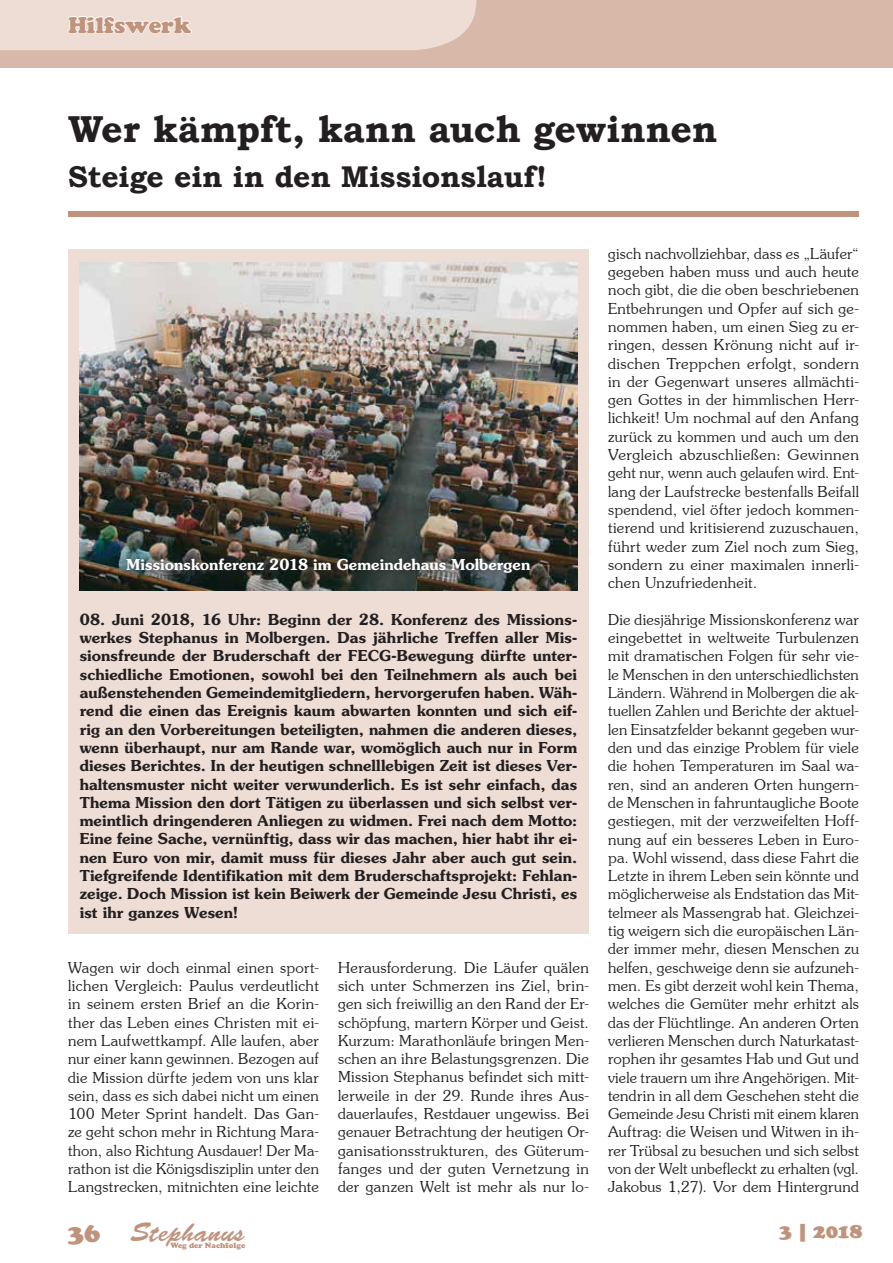
<style>
.page{position:relative;width:893px;height:1263px;background:#fff}
.page>*{position:absolute;margin:0;border:0;box-sizing:border-box;transform-origin:0 0}
.t1{font:700 37.5px "Bookman Old Style";letter-spacing:-.005em;color:#231f20}
.t2{font:700 30px "Bookman Old Style";letter-spacing:-.005em;color:#231f20}
.t3{font:27px "Banff Plain";letter-spacing:.02em;color:#c0937d}
.t4{font:25.5px "Cooper Black Std";color:#c0937d}
.t5{font:22.5px "Cooper Black Std";color:#c0937d}
.t6{font:900 21px "Cooper";color:#c0937d}
.t7{font:15px/18.3px "Southern Plain";letter-spacing:.02em;color:#231f20;text-align:justify}
.t8{font:700 15px/18.3px "Southern";letter-spacing:.005em;color:#231f20;text-align:justify}
.t9{font:700 15px "Southern";letter-spacing:.005em;color:#fff}
.t10{font:7.5px "Cooper Black Std";color:#c0937d}
</style>
<div class="page">
<div style="left:0;top:0;width:892px;height:68px;background:#d8b8a8"></div>
<svg style="left:0;top:0;width:477px;height:51px;background:#ecdcd3"></svg>
<div style="left:68px;top:250px;width:521px;height:684px;background:#edddd4"></div>
<div style="left:68px;top:211px;width:791px;height:6px;background:#c0937d"></div>
<img style="left:80px;top:262px;width:497px;height:329px">
<img style="left:118px;top:549px;width:421px;height:33px">
<h3 class="t5" style="left:68px;top:11px;width:125px">Hilfswerk</h3>
<h1 class="t1" style="left:68px;top:102px;width:651px">Wer kämpft, kann auch gewinnen</h1>
<h2 class="t2" style="left:68px;top:155px;width:480px">Steige ein in den Missionslauf!</h2>
<p class="t9" style="left:127px;top:555px;width:405px">Missionskonferenz 2018 im Gemeindehaus Molbergen</p>
<p class="t8" style="left:80px;top:610px;width:499px">08. Juni 2018, 16 Uhr: Beginn der 28. Konferenz des Missions&shy;werkes Stephanus in Molbergen. Das jährliche Treffen aller Mis&shy;sionsfreunde der Bruderschaft der FECG-Bewegung dürfte unter&shy;schiedliche Emotionen, sowohl bei den Teilnehmern als auch bei außenstehenden Gemeindemitgliedern, hervorgerufen haben. Wäh&shy;rend die einen das Ereignis kaum abwarten konnten und sich eif&shy;rig an den Vorbereitungen beteiligten, nahmen die anderen dieses, wenn überhaupt, nur am Rande war, womöglich auch nur in Form dieses Berichtes. In der heutigen schnelllebigen Zeit ist dieses Ver&shy;haltensmuster nicht weiter verwunderlich. Es ist sehr einfach, das Thema Mission den dort Tätigen zu überlassen und sich selbst ver&shy;meintlich dringenderen Anliegen zu widmen. Frei nach dem Motto:<br>Eine feine Sache, vernünftig, dass wir das machen, hier habt ihr ei&shy;nen Euro von mir, damit muss für dieses Jahr aber auch gut sein.<br>Tiefgreifende Identifikation mit dem Bruderschaftsprojekt: Fehlan&shy;zeige. Doch Mission ist kein Beiwerk der Gemeinde Jesu Christi, es ist ihr ganzes Wesen!</p>
<p class="t7" style="left:68px;top:958px;width:252px">Wagen wir doch einmal einen sport&shy;lichen Vergleich: Paulus verdeutlicht in seinem ersten Brief an die Korin&shy;ther das Leben eines Christen mit ei&shy;nem Laufwettkampf. Alle laufen, aber nur einer kann gewinnen. Bezogen auf die Mission dürfte jedem von uns klar sein, dass es sich dabei nicht um einen 100 Meter Sprint handelt. Das Gan&shy;ze geht schon mehr in Richtung Mara&shy;thon, also Richtung Ausdauer! Der Ma&shy;rathon ist die Königsdisziplin unter den Langstrecken, mitnichten eine leichte</p>
<p class="t7" style="left:338px;top:958px;width:252px">Herausforderung. Die Läufer quälen sich unter Schmerzen ins Ziel, brin&shy;gen sich freiwillig an den Rand der Er&shy;schöpfung, martern Körper und Geist.<br>Kurzum: Marathonläufe bringen Men&shy;schen an ihre Belastungsgrenzen. Die Mission Stephanus befindet sich mitt&shy;lerweile in der 29. Runde ihres Aus&shy;dauerlaufes, Restdauer ungewiss. Bei genauer Betrachtung der heutigen Or&shy;ganisationsstrukturen, des Güterum&shy;fanges und der guten Vernetzung in der ganzen Welt ist mehr als nur lo-</p>
<p class="t7" style="left:608px;top:244px;width:252px">gisch nachvollziehbar, dass es „Läufer“ gegeben haben muss und auch heute noch gibt, die die oben beschriebenen Entbehrungen und Opfer auf sich ge&shy;nommen haben, um einen Sieg zu er&shy;ringen, dessen Krönung nicht auf ir&shy;dischen Treppchen erfolgt, sondern in der Gegenwart unseres allmächti&shy;gen Gottes in der himmlischen Herr&shy;lichkeit! Um nochmal auf den Anfang zurück zu kommen und auch um den Vergleich abzuschließen: Gewinnen geht nur, wenn auch gelaufen wird. Ent&shy;lang der Laufstrecke bestenfalls Beifall spendend, viel öfter jedoch kommen&shy;tierend und kritisierend zuzuschauen, führt weder zum Ziel noch zum Sieg, sondern zu einer maximalen innerli&shy;chen Unzufriedenheit.</p>
<p class="t7" style="left:608px;top:610px;width:252px">Die diesjährige Missionskonferenz war eingebettet in weltweite Turbulenzen mit dramatischen Folgen für sehr vie&shy;le Menschen in den unterschiedlichsten Ländern. Während in Molbergen die ak&shy;tuellen Zahlen und Berichte der aktuel&shy;len Einsatzfelder bekannt gegeben wur&shy;den und das einzige Problem für viele die hohen Temperaturen im Saal wa&shy;ren, sind an anderen Orten hungern&shy;de Menschen in fahruntaugliche Boote gestiegen, mit der verzweifelten Hoff&shy;nung auf ein besseres Leben in Euro&shy;pa. Wohl wissend, dass diese Fahrt die Letzte in ihrem Leben sein könnte und möglicherweise als Endstation das Mit&shy;telmeer als Massengrab hat. Gleichzei&shy;tig weigern sich die europäischen Län&shy;der immer mehr, diesen Menschen zu helfen, geschweige denn sie aufzuneh&shy;men. Es gibt derzeit wohl kein Thema, welches die Gemüter mehr erhitzt als das der Flüchtlinge. An anderen Orten verlieren Menschen durch Naturkatast&shy;rophen ihr gesamtes Hab und Gut und viele trauern um ihre Angehörigen. Mit&shy;tendrin in all dem Geschehen steht die Gemeinde Jesu Christi mit einem klaren Auftrag: die Weisen und Witwen in ih&shy;rer Trübsal zu besuchen und sich selbst von der Welt unbefleckt zu erhalten (vgl.<br>Jakobus 1,27). Vor dem Hintergrund</p>
<h3 class="t4" style="left:68px;top:1218px;width:34px">36</h3>
<h3 class="t3" style="left:130px;top:1217px;width:116px">Stephanus</h3>
<h3 class="t6" style="left:779px;top:1218px;width:84px">3 | 2018</h3>
<p class="t10" style="left:170px;top:1241px;width:76px">Weg der Nachfolge</p>
</div>
